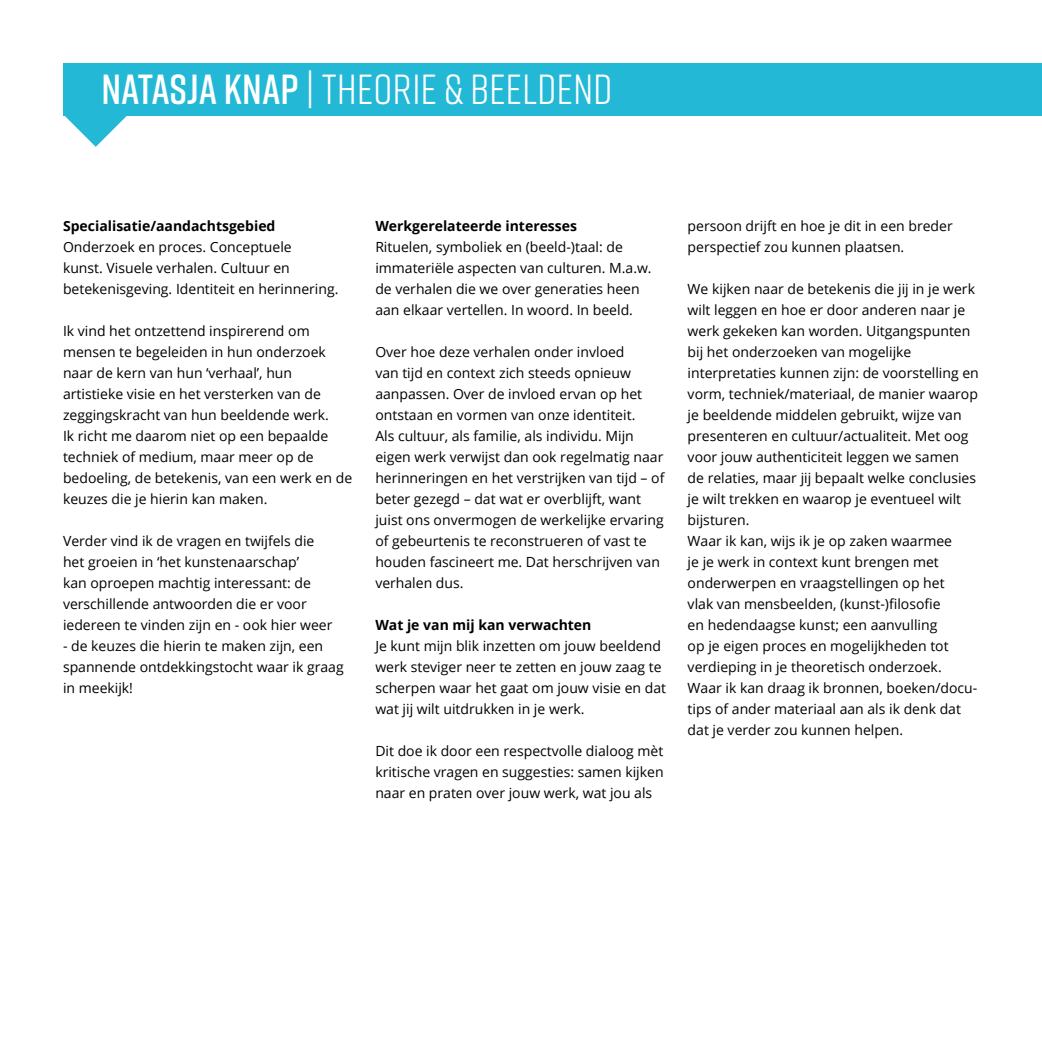
<style>
.page{position:relative;width:1042px;height:1042px;background:#fff}
.page>*{position:absolute;margin:0;border:0;box-sizing:border-box;transform-origin:0 0}
.t1{font:42px "Rift";letter-spacing:.01em;color:#fff}
.t2{font:14px/21px "Open Sans";color:#000}
.t3{font:700 14px "Open Sans";color:#000}
.s1{font-weight:600}
</style>
<div class="page">
<div style="left:63px;top:63px;width:979px;height:52px;background:#23b9d6"></div>
<svg style="left:63px;top:115px;width:65px;height:32px"></svg>
<h1 class="t1" style="left:101px;top:59px;width:512px"><span class="s1">NATASJA KNAP</span> | THEORIE &amp; BEELDEND</h1>
<p class="t3" style="left:63px;top:216px;width:214px">Specialisatie/aandachtsgebied</p>
<p class="t2" style="left:63px;top:236px;width:277px">Onderzoek en proces. Conceptuele<br>kunst. Visuele verhalen. Cultuur en betekenisgeving. Identiteit en herinnering.</p>
<p class="t2" style="left:63px;top:320px;width:291px">Ik vind het ontzettend inspirerend om mensen te begeleiden in hun onderzoek naar de kern van hun ‘verhaal’, hun artistieke visie en het versterken van de zeggingskracht van hun beeldende werk.<br>Ik richt me daarom niet op een bepaalde techniek of medium, maar meer op de bedoeling, de betekenis, van een werk en de keuzes die je hierin kan maken.</p>
<p class="t2" style="left:63px;top:530px;width:271px">Verder vind ik de vragen en twijfels die het groeien in ‘het kunstenaarschap’<br>kan oproepen machtig interessant: de verschillende antwoorden die er voor iedereen te vinden zijn en - ook hier weer</p>
<p class="t2" style="left:63px;top:635px;width:282px">- de keuzes die hierin te maken zijn, een spannende ontdekkingstocht waar ik graag in meekijk!</p>
<p class="t3" style="left:375px;top:216px;width:203px">Werkgerelateerde interesses</p>
<p class="t2" style="left:375px;top:236px;width:278px">Rituelen, symboliek en (beeld-)taal: de immateriële aspecten van culturen. M.a.w. de verhalen die we over generaties heen aan elkaar vertellen. In woord. In beeld.</p>
<p class="t2" style="left:375px;top:341px;width:291px">Over hoe deze verhalen onder invloed<br>van tijd en context zich steeds opnieuw aanpassen. Over de invloed ervan op het ontstaan en vormen van onze identiteit.<br>Als cultuur, als familie, als individu. Mijn eigen werk verwijst dan ook regelmatig naar herinneringen en het verstrijken van tijd – of beter gezegd – dat wat er overblijft, want juist ons onvermogen de werkelijke ervaring of gebeurtenis te reconstrueren of vast te houden fascineert me. Dat herschrijven van verhalen dus.</p>
<p class="t3" style="left:375px;top:615px;width:218px">Wat je van mij kan verwachten</p>
<p class="t2" style="left:375px;top:635px;width:292px">Je kunt mijn blik inzetten om jouw beeldend werk steviger neer te zetten en jouw zaag te scherpen waar het gaat om jouw visie en dat wat jij wilt uitdrukken in je werk.</p>
<p class="t2" style="left:375px;top:740px;width:290px;text-align:justify">Dit doe ik door een respectvolle dialoog mèt kritische vragen en suggesties: samen kijken naar en praten over jouw werk, wat jou als</p>
<p class="t2" style="left:687px;top:215px;width:267px">persoon drijft en hoe je dit in een breder perspectief zou kunnen plaatsen.</p>
<p class="t2" style="left:687px;top:278px;width:293px">We kijken naar de betekenis die jij in je werk wilt leggen en hoe er door anderen naar je werk gekeken kan worden. Uitgangspunten bij het onderzoeken van mogelijke interpretaties kunnen zijn: de voorstelling en vorm, techniek/materiaal, de manier waarop je beeldende middelen gebruikt, wijze van presenteren en cultuur/actualiteit. Met oog voor jouw authenticiteit leggen we samen de relaties, maar jij bepaalt welke conclusies je wilt trekken en waarop je eventueel wilt bijsturen.<br>Waar ik kan, wijs ik je op zaken waarmee<br>je je werk in context kunt brengen met onderwerpen en vraagstellingen op het<br>vlak van mensbeelden, (kunst-)filosofie<br>en hedendaagse kunst; een aanvulling<br>op je eigen proces en mogelijkheden tot verdieping in je theoretisch onderzoek.<br>Waar ik kan draag ik bronnen, boeken/docu&shy;tips of ander materiaal aan als ik denk dat dat je verder zou kunnen helpen.</p>
</div>
